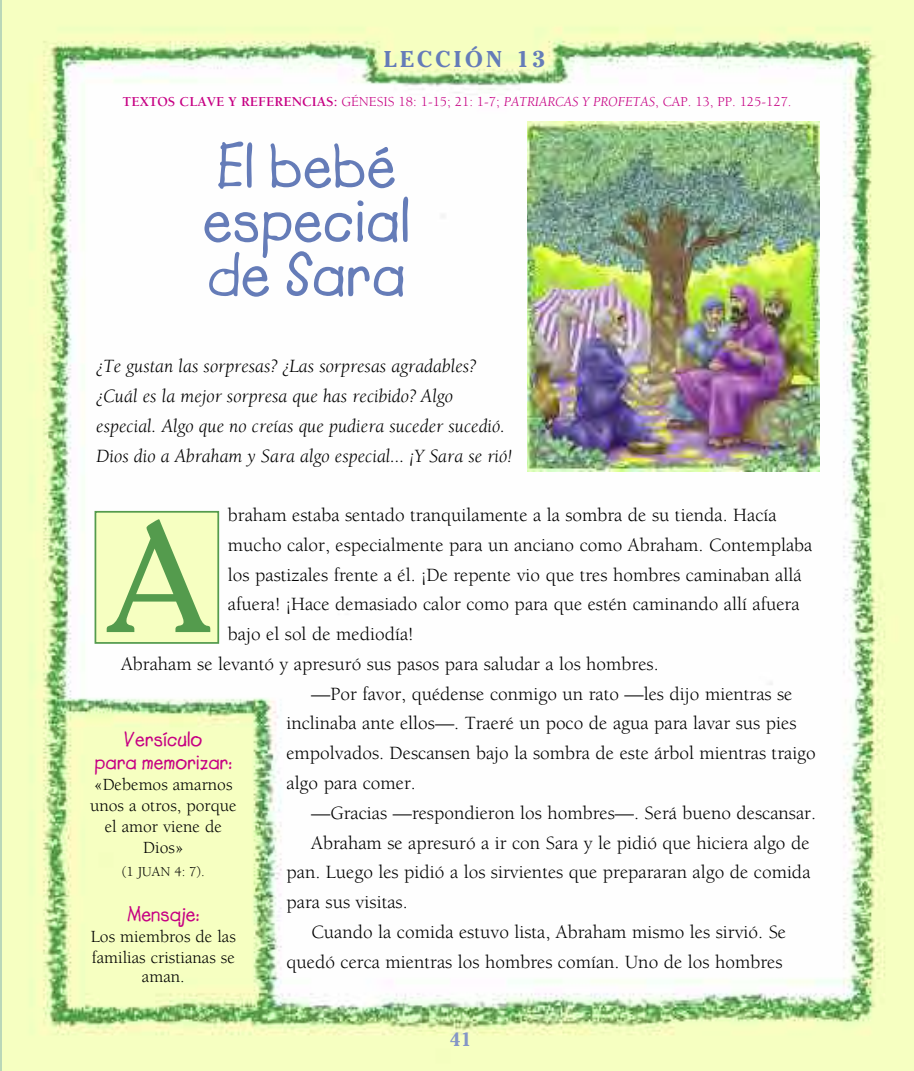
<style>
.page{position:relative;width:914px;height:1071px;background:#fff}
.page>*{position:absolute;margin:0;border:0;box-sizing:border-box;transform-origin:0 0}
.t1{font:155.4px "Cheltenham";color:#549b4d}
.t2{font:700 63px/54.2px "Lemonade";color:#657cb8}
.t3{font:700 22.75px "Cheltenham";letter-spacing:.15em;color:#657cb8}
.t4{font:700 21px/22.8px "Lemonade";color:#c60083;text-align:center}
.t5{font:19.25px "Berkeley";color:#000}
.t6{font:italic 19.25px/29.8px "Berkeley";color:#000}
.t7{font:700 19.25px "Cheltenham";color:#8496c6}
.t8{font:17.5px/21px "Berkeley";color:#000;text-align:center}
.t9{font:14px "Berkeley";color:#c60083}
.t10{font:14px "Berkeley";color:#000}
.s1{font-weight:700}
.s2{font-style:italic}
</style>
<div class="page">
<hr style="left:0;top:0;width:3px;height:1071px;background:#bad7b8">
<img style="left:3px;top:0;width:911px;height:1071px">
<div style="left:96px;top:513px;width:121px;height:129px;background:#f6ffc1"></div>
<div style="left:94px;top:511px;width:125px;height:133px;border:2px solid #549b4d"></div>
<img style="left:527px;top:122px;width:292px;height:349px">
<p class="t3" style="left:384px;top:45px;width:163px">LECCIÓN 13</p>
<p class="t9" style="left:122px;top:94px;width:670px"><span class="s1">TEXTOS CLAVE Y REFERENCIAS:</span> GÉNESIS 18: 1-15; 21: 1-7; <span class="s2">PATRIARCAS Y PROFETAS</span>, CAP. 13, PP. 125-127.</p>
<h2 class="t2" style="left:203px;top:140px;width:209px">El bebé especial de Sara</h2>
<p class="t6" style="left:96px;top:352px;width:417px">¿Te gustan las sorpresas? ¿Las sorpresas agradables? ¿Cuál es la mejor sorpresa que has recibido? Algo especial. Algo que no creías que pudiera suceder sucedió.<br>Dios dio a Abraham y Sara algo especial... ¡Y Sara se rió!</p>
<p class="t5" style="left:228px;top:505px;width:550px">braham estaba sentado tranquilamente a la sombra de su tienda. Hacía</p>
<p class="t5" style="left:228px;top:535px;width:586px">mucho calor, especialmente para un anciano como Abraham. Contemplaba</p>
<p class="t5" style="left:228px;top:565px;width:575px">los pastizales frente a él. ¡De repente vio que tres hombres caminaban allá</p>
<p class="t5" style="left:228px;top:594px;width:573px">afuera! ¡Hace demasiado calor como para que estén caminando allí afuera</p>
<p class="t5" style="left:228px;top:624px;width:187px">bajo el sol de mediodía!</p>
<p class="t5" style="left:121px;top:654px;width:539px">Abraham se levantó y apresuró sus pasos para saludar a los hombres.</p>
<p class="t5" style="left:311px;top:684px;width:483px">—Por favor, quédense conmigo un rato —les dijo mientras se</p>
<p class="t5" style="left:286px;top:713px;width:511px">inclinaba ante ellos—. Traeré un poco de agua para lavar sus pies</p>
<p class="t5" style="left:286px;top:743px;width:531px">empolvados. Descansen bajo la sombra de este árbol mientras traigo</p>
<p class="t5" style="left:286px;top:773px;width:131px">algo para comer.</p>
<p class="t5" style="left:311px;top:803px;width:506px">—Gracias —respondieron los hombres—. Será bueno descansar.</p>
<p class="t5" style="left:311px;top:832px;width:500px">Abraham se apresuró a ir con Sara y le pidió que hiciera algo de</p>
<p class="t5" style="left:286px;top:862px;width:525px">pan. Luego les pidió a los sirvientes que prepararan algo de comida</p>
<p class="t5" style="left:286px;top:892px;width:123px">para sus visitas.</p>
<p class="t5" style="left:311px;top:922px;width:476px">Cuando la comida estuvo lista, Abraham mismo les sirvió. Se</p>
<p class="t5" style="left:286px;top:951px;width:497px">quedó cerca mientras los hombres comían. Uno de los hombres</p>
<h1 class="t1" style="left:106px;top:487px;width:104px">A</h1>
<p class="t4" style="left:95px;top:728px;width:139px">Versículo<br>para memorizar:</p>
<p class="t8" style="left:90px;top:774px;width:148px">«Debemos amarnos unos a otros, porque el amor viene de<br>Dios»</p>
<p class="t10" style="left:122px;top:864px;width:85px">(1 JUAN 4: 7).</p>
<p class="t4" style="left:127px;top:903px;width:74px">Mensaje:</p>
<p class="t8" style="left:91px;top:927px;width:146px;text-align:left">Los miembros de las familias cristianas se</p>
<p class="t8" style="left:142px;top:967px;width:44px">aman.</p>
<p class="t7" style="left:450px;top:1028px;width:23px">41</p>
</div>
